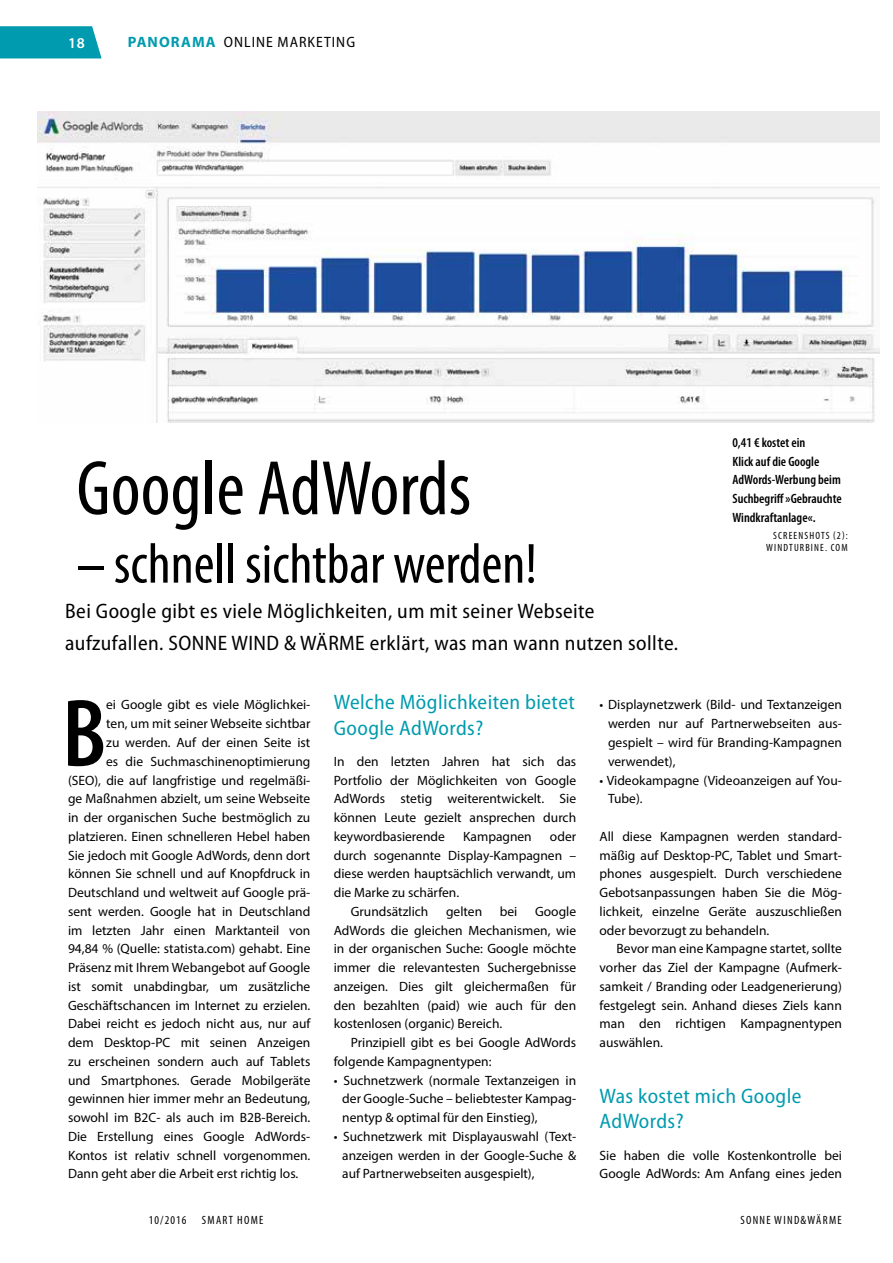
<style>
.page{position:relative;width:893px;height:1263px;background:#fff}
.page>*{position:absolute;margin:0;border:0;box-sizing:border-box;transform-origin:0 0}
.t1{font:600 condensed 96.9px "Myriad Pro";color:#000}
.t2{font:condensed 78px "Myriad Pro";color:#000}
.t3{font:condensed 57px "Myriad Pro";color:#000}
.t4{font:semi-condensed 21px/31.5px "Myriad Pro";letter-spacing:.02em;color:#000}
.t5{font:semi-condensed 21px/25.2px "Myriad Pro";letter-spacing:.02em;color:#009bae}
.t6{font:semi-condensed 15px "Myriad Pro";letter-spacing:.07em;color:#000}
.t7{font:600 15px "Myriad Pro";color:#fff}
.t8{font:13.5px/18.8px "Myriad Pro";color:#000;text-align:justify}
.t9{font:600 condensed 13.5px/18.8px "Myriad Pro";color:#000}
.t10{font:condensed 12px "Myriad Pro";letter-spacing:.11em;color:#000}
.t11{font:condensed 10.5px/12.6px "Myriad Pro";letter-spacing:.11em;color:#000;text-align:right}
.s1{font-weight:700;font-stretch:normal;color:#009bae}
</style>
<div class="page">
<svg style="left:0;top:26px;width:102px;height:32px;background:#0ea0b2"></svg>
<img style="left:38px;top:111px;width:841px;height:312px">
<p class="t7" style="left:68px;top:33px;width:18px">18</p>
<p class="t6" style="left:128px;top:34px;width:229px"><span class="s1">PANORAMA</span> ONLINE MARKETING</p>
<h2 class="t2" style="left:76px;top:441px;width:396px">Google AdWords</h2>
<h3 class="t3" style="left:76px;top:529px;width:462px">– schnell sichtbar werden!</h3>
<h3 class="t4" style="left:65px;top:596px;width:614px">Bei Google gibt es viele Möglichkeiten, um mit seiner Webseite aufzufallen. SONNE WIND &amp; WÄRME erklärt, was man wann nutzen sollte.</h3>
<p class="t9" style="left:732px;top:433px;width:111px">0,41 € kostet ein<br>Klick auf die Google<br>AdWords-Werbung beim<br>Suchbegriff »Gebrauchte<br>Windkraftanlage«.</p>
<p class="t11" style="left:766px;top:529px;width:83px">SCREENSHOTS (2):<br>WINDTURBINE. COM</p>
<h1 class="t1" style="left:62px;top:681px;width:45px">B</h1>
<p class="t8" style="left:106px;top:695px;width:206px">ei Google gibt es viele Möglichkei-</p>
<p class="t8" style="left:106px;top:714px;width:206px">ten, um mit seiner Webseite sichtbar</p>
<p class="t8" style="left:106px;top:733px;width:206px">zu werden. Auf der einen Seite ist</p>
<p class="t8" style="left:106px;top:752px;width:206px">es die Suchmaschinenoptimierung</p>
<p class="t8" style="left:68px;top:770px;width:244px">(SEO), die auf langfristige und regelmäßi-</p>
<p class="t8" style="left:68px;top:789px;width:244px">ge Maßnahmen abzielt, um seine Webseite</p>
<p class="t8" style="left:68px;top:808px;width:244px">in der organischen Suche bestmöglich zu</p>
<p class="t8" style="left:68px;top:827px;width:244px">platzieren. Einen schnelleren Hebel haben</p>
<p class="t8" style="left:68px;top:845px;width:244px">Sie jedoch mit Google AdWords, denn dort</p>
<p class="t8" style="left:68px;top:864px;width:244px">können Sie schnell und auf Knopfdruck in</p>
<p class="t8" style="left:68px;top:883px;width:244px">Deutschland und weltweit auf Google prä-</p>
<p class="t8" style="left:68px;top:902px;width:244px">sent werden. Google hat in Deutschland</p>
<p class="t8" style="left:68px;top:920px;width:244px">im letzten Jahr einen Marktanteil von</p>
<p class="t8" style="left:68px;top:939px;width:244px">94,84 % (Quelle: statista.com) gehabt. Eine</p>
<p class="t8" style="left:68px;top:958px;width:244px">Präsenz mit Ihrem Webangebot auf Google</p>
<p class="t8" style="left:68px;top:977px;width:244px">ist somit unabdingbar, um zusätzliche</p>
<p class="t8" style="left:68px;top:995px;width:244px">Geschäftschancen im Internet zu erzielen.</p>
<p class="t8" style="left:68px;top:1014px;width:244px">Dabei reicht es jedoch nicht aus, nur auf</p>
<p class="t8" style="left:68px;top:1033px;width:244px">dem Desktop-PC mit seinen Anzeigen</p>
<p class="t8" style="left:68px;top:1052px;width:244px">zu erscheinen sondern auch auf Tablets</p>
<p class="t8" style="left:68px;top:1070px;width:244px">und Smartphones. Gerade Mobilgeräte</p>
<p class="t8" style="left:68px;top:1089px;width:244px">gewinnen hier immer mehr an Bedeutung,</p>
<p class="t8" style="left:68px;top:1108px;width:244px">sowohl im B2C- als auch im B2B-Bereich.</p>
<p class="t8" style="left:68px;top:1127px;width:244px">Die Erstellung eines Google AdWords-</p>
<p class="t8" style="left:68px;top:1145px;width:244px">Kontos ist relativ schnell vorgenommen.</p>
<p class="t8" style="left:68px;top:1164px;width:232px">Dann geht aber die Arbeit erst richtig los.</p>
<h3 class="t5" style="left:334px;top:690px;width:243px">Welche Möglichkeiten bietet<br>Google AdWords?</h3>
<p class="t8" style="left:334px;top:752px;width:244px">In den letzten Jahren hat sich das Portfolio der Möglichkeiten von Google AdWords stetig weiterentwickelt. Sie können Leute gezielt ansprechen durch keywordbasierende</p>
<p class="t8" style="left:463px;top:827px;width:70px">Kampagnen</p>
<p class="t8" style="left:550px;top:827px;width:28px">oder</p>
<p class="t8" style="left:334px;top:845px;width:244px">durch sogenannte Display-Kampagnen –</p>
<p class="t8" style="left:334px;top:864px;width:244px">diese werden hauptsächlich verwandt, um</p>
<p class="t8" style="left:334px;top:883px;width:127px">die Marke zu schärfen.</p>
<p class="t8" style="left:351px;top:902px;width:79px">Grundsätzlich</p>
<p class="t8" style="left:446px;top:902px;width:38px">gelten</p>
<p class="t8" style="left:500px;top:902px;width:19px">bei</p>
<p class="t8" style="left:334px;top:902px;width:244px;text-indent:201px">Google AdWords die gleichen Mechanismen, wie in der organischen Suche: Google möchte immer die relevantesten Suchergebnisse anzeigen. Dies gilt gleichermaßen für den bezahlten (paid) wie auch für den kostenlosen (organic) Bereich.</p>
<p class="t8" style="left:334px;top:1033px;width:244px;text-indent:17px">Prinzipiell gibt es bei Google AdWords folgende Kampagnentypen:</p>
<p class="t8" style="left:342px;top:1070px;width:235px;text-indent:-9px">• Suchnetzwerk (normale Textanzeigen in der Google-Suche – beliebtester Kampag&shy;nentyp &amp; optimal für den Einstieg),</p>
<p class="t8" style="left:342px;top:1127px;width:235px;text-indent:-9px">• Suchnetzwerk mit Displayauswahl (Text&shy;anzeigen werden in der Google-Suche &amp; auf Partnerwebseiten ausgespielt),</p>
<p class="t8" style="left:608px;top:695px;width:235px;text-indent:-9px">• Displaynetzwerk (Bild- und Textanzeigen werden nur auf Partnerwebseiten aus&shy;gespielt – wird für Branding-Kampagnen verwendet),</p>
<p class="t8" style="left:608px;top:770px;width:235px;text-indent:-9px">• Videokampagne (Videoanzeigen auf You-<br>Tube).</p>
<p class="t8" style="left:600px;top:827px;width:244px">All diese Kampagnen werden standard&shy;mäßig auf Desktop-PC, Tablet und Smart&shy;phones ausgespielt. Durch verschiedene Gebotsanpassungen haben Sie die Mög&shy;lichkeit, einzelne Geräte auszuschließen oder bevorzugt zu behandeln.</p>
<p class="t8" style="left:600px;top:939px;width:244px;text-indent:17px">Bevor man eine Kampagne startet, sollte vorher das Ziel der Kampagne (Aufmerk&shy;samkeit / Branding oder Leadgenerierung) festgelegt sein. Anhand dieses Ziels kann man den richtigen Kampagnentypen auswählen.</p>
<h3 class="t5" style="left:600px;top:1084px;width:203px">Was kostet mich Google<br>AdWords?</h3>
<p class="t8" style="left:600px;top:1145px;width:244px">Sie haben die volle Kostenkontrolle bei<br>Google AdWords: Am Anfang eines jeden</p>
<p class="t10" style="left:149px;top:1213px;width:39px">10/2016</p>
<p class="t10" style="left:202px;top:1213px;width:63px">SMART HOME</p>
<p class="t10" style="left:740px;top:1213px;width:103px">SONNE WIND&amp;WÄRME</p>
</div>
